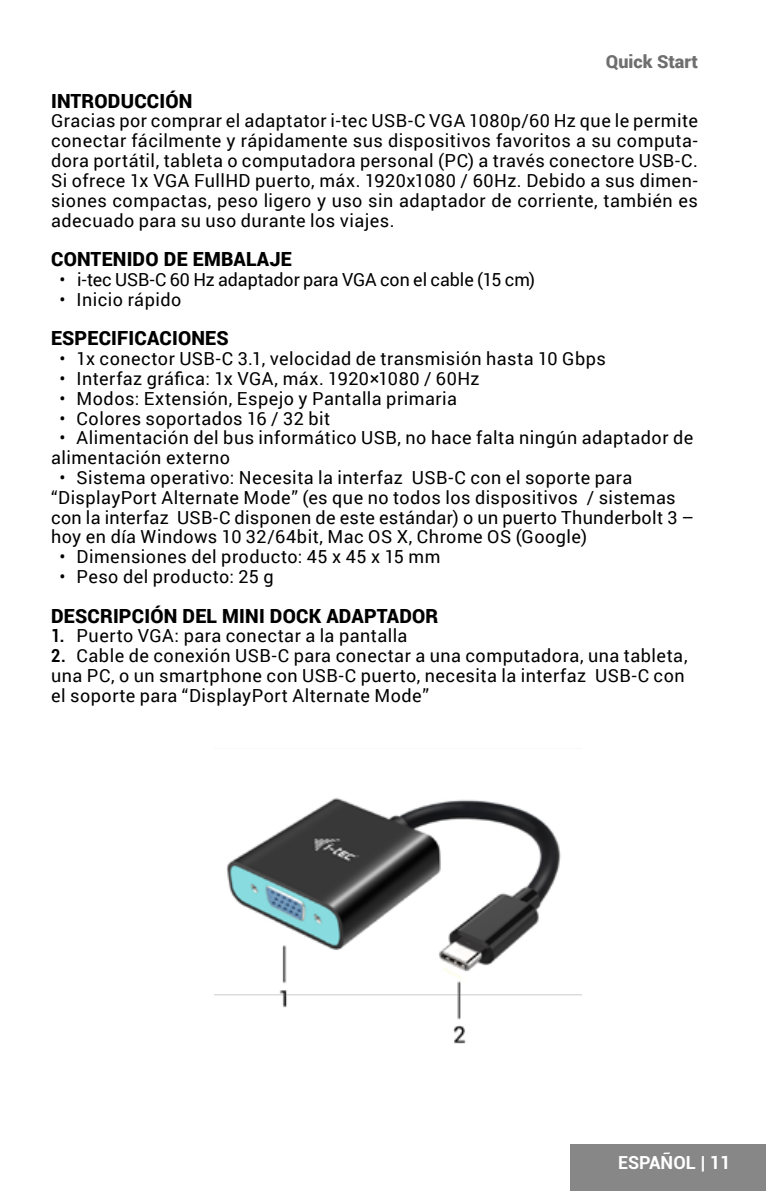
<style>
.page{position:relative;width:766px;height:1191px;background:#fff}
.page>*{position:absolute;margin:0;border:0;box-sizing:border-box;transform-origin:0 0}
.t1{font:900 19.5px "Roboto";letter-spacing:.01em;color:#000}
.t2{font:18px/19.8px "Roboto";letter-spacing:.025em;color:#000}
.t3{font:18px "Roboto";letter-spacing:-.005em;color:#000}
.t4{font:700 18px "Roboto";color:#fff}
.t5{font:900 18px "Roboto";color:#706f6f}
.s1{font-weight:700}
</style>
<div class="page">
<div style="left:570px;top:1144px;width:195px;height:47px;background:#878787"></div>
<img style="left:214px;top:798px;width:367px;height:246px">
<p class="t5" style="left:605px;top:49px;width:94px">Quick Start</p>
<p class="t1" style="left:51px;top:87px;width:143px">INTRODUCCIÓN</p>
<p class="t2" style="left:51px;top:110px;width:648px;text-align:justify">Gracias por comprar el adaptator i-tec USB-C VGA 1080p/60 Hz que le permite conectar fácilmente y rápidamente sus dispositivos favoritos a su computa&shy;dora portátil, tableta o computadora personal (PC) a través conectore USB-C.<br>Si ofrece 1x VGA FullHD puerto, máx. 1920x1080 / 60Hz. Debido a sus dimen&shy;siones compactas, peso ligero y uso sin adaptador de corriente, también es adecuado para su uso durante los viajes.</p>
<p class="t1" style="left:51px;top:245px;width:242px">CONTENIDO DE EMBALAJE</p>
<p class="t3" style="left:60px;top:267px;width:477px">• i-tec USB-C 60 Hz adaptador para VGA con el cable (15 cm)</p>
<p class="t2" style="left:60px;top:289px;width:123px">• Inicio rápido</p>
<p class="t1" style="left:51px;top:325px;width:179px">ESPECIFICACIONES</p>
<p class="t2" style="left:60px;top:348px;width:547px">• 1x conector USB-C 3.1, velocidad de transmisión hasta 10 Gbps</p>
<p class="t2" style="left:60px;top:368px;width:421px">• Interfaz gráfica: 1x VGA, máx. 1920×1080 / 60Hz</p>
<p class="t2" style="left:60px;top:388px;width:399px">• Modos: Extensión, Espejo y Pantalla primaria</p>
<p class="t2" style="left:60px;top:407px;width:272px">• Colores soportados 16 / 32 bit</p>
<p class="t2" style="left:51px;top:427px;width:643px;text-indent:8px">• Alimentación del bus informático USB, no hace falta ningún adaptador de alimentación externo</p>
<p class="t2" style="left:51px;top:467px;width:644px;text-indent:8px">• Sistema operativo: Necesita la interfaz USB-C con el soporte para “DisplayPort Alternate Mode” (es que no todos los dispositivos / sistemas con la interfaz USB-C disponen de este estándar) o un puerto Thunderbolt 3 – hoy en día Windows 10 32/64bit, Mac OS X, Chrome OS (Google)</p>
<p class="t2" style="left:60px;top:546px;width:382px">• Dimensiones del producto: 45 x 45 x 15 mm</p>
<p class="t2" style="left:60px;top:566px;width:215px">• Peso del producto: 25 g</p>
<p class="t1" style="left:51px;top:602px;width:389px">DESCRIPCIÓN DEL MINI DOCK ADAPTADOR</p>
<p class="t2" style="left:51px;top:625px;width:358px"><span class="s1">1.</span> Puerto VGA: para conectar a la pantalla</p>
<p class="t2" style="left:51px;top:645px;width:637px"><span class="s1">2.</span> Cable de conexión USB-C para conectar a una computadora, una tableta, una PC, o un smartphone con USB-C puerto, necesita la interfaz USB-C con el soporte para “DisplayPort Alternate Mode”</p>
<p class="t4" style="left:618px;top:1149px;width:114px">ESPAÑOL | 11</p>
</div>
